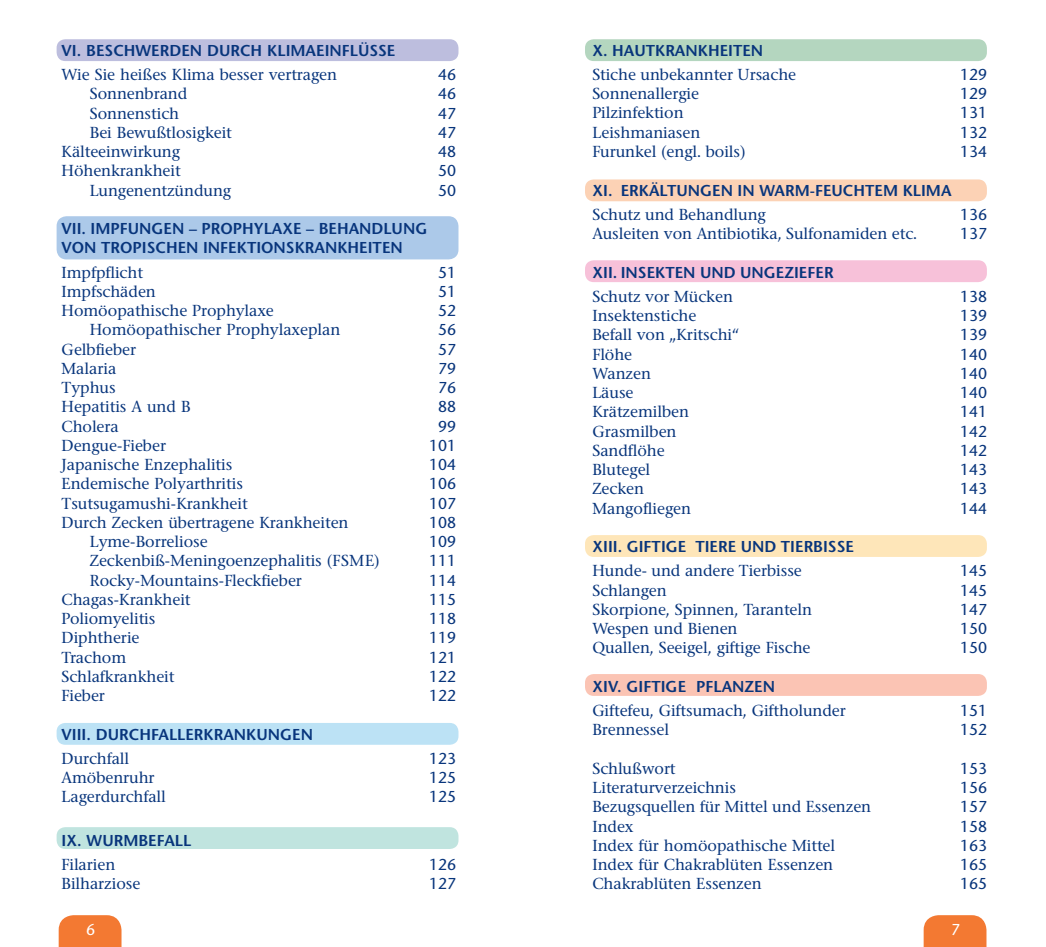
<style>
.page{position:relative;width:1046px;height:947px;background:#fff}
.page>*{position:absolute;margin:0;border:0;box-sizing:border-box;transform-origin:0 0}
.t1{font:500 15.75px "Stone Serif BQ";color:#08357c}
.t2{font:600 15.75px/19.2px "Stone Sans";color:#08357c}
.t3{font:15.75px "Stone Sans";color:#08357c}
.t4{font:15.75px "Stone Sans";color:#fff}
</style>
<div class="page">
<div style="left:585px;top:674px;width:402px;height:22px;background:#fbc4b4;border-radius:9px"></div>
<div style="left:585px;top:39px;width:402px;height:22px;background:#b4d6bf;border-radius:9px"></div>
<div style="left:57px;top:827px;width:401px;height:22px;background:#c0e4df;border-radius:9px"></div>
<div style="left:57px;top:723px;width:401px;height:21px;background:#bce2f5;border-radius:9px"></div>
<div style="left:57px;top:216px;width:401px;height:43px;background:#acc9e9;border-radius:10px"></div>
<div style="left:585px;top:535px;width:402px;height:22px;background:#fee6b9;border-radius:9px"></div>
<div style="left:585px;top:260px;width:402px;height:22px;background:#f7c1d9;border-radius:9px"></div>
<div style="left:585px;top:179px;width:402px;height:22px;background:#fcd2b5;border-radius:9px"></div>
<div style="left:57px;top:39px;width:401px;height:22px;background:#bdbede;border-radius:9px"></div>
<div style="left:59px;top:915px;width:62px;height:32px;background:#f37932"></div>
<svg style="left:923px;top:915px;width:63px;height:32px"></svg>
<p class="t2" style="left:62px;top:41px;width:317px">VI. BESCHWERDEN DURCH KLIMAEINFLÜSSE</p>
<p class="t1" style="left:62px;top:65px;width:277px">Wie Sie heißes Klima besser vertragen</p>
<p class="t3" style="left:438px;top:65px;width:20px">46</p>
<p class="t1" style="left:90px;top:84px;width:99px">Sonnenbrand</p>
<p class="t3" style="left:438px;top:84px;width:20px">46</p>
<p class="t1" style="left:90px;top:104px;width:91px">Sonnenstich</p>
<p class="t3" style="left:438px;top:103px;width:20px">47</p>
<p class="t1" style="left:90px;top:123px;width:143px">Bei Bewußtlosigkeit</p>
<p class="t3" style="left:438px;top:123px;width:20px">47</p>
<p class="t1" style="left:62px;top:142px;width:120px">Kälteeinwirkung</p>
<p class="t3" style="left:438px;top:142px;width:20px">48</p>
<p class="t1" style="left:62px;top:161px;width:120px">Höhenkrankheit</p>
<p class="t3" style="left:438px;top:161px;width:20px">50</p>
<p class="t1" style="left:90px;top:181px;width:143px">Lungenentzündung</p>
<p class="t3" style="left:438px;top:180px;width:20px">50</p>
<p class="t2" style="left:62px;top:219px;width:367px">VII. IM PFUNGEN – PROPHYLAXE – BEHANDLUNG<br>VON TROPISCHEN INFEKTIONSKRANKHEITEN</p>
<p class="t1" style="left:62px;top:262px;width:83px">Impfpflicht</p>
<p class="t3" style="left:438px;top:262px;width:20px">51</p>
<p class="t1" style="left:62px;top:282px;width:96px">Impfschäden</p>
<p class="t3" style="left:438px;top:282px;width:20px">51</p>
<p class="t1" style="left:62px;top:301px;width:214px">Homöopathische Prophylaxe</p>
<p class="t3" style="left:438px;top:301px;width:20px">52</p>
<p class="t1" style="left:90px;top:320px;width:252px">Homöopathischer Prophylaxeplan</p>
<p class="t3" style="left:438px;top:320px;width:20px">56</p>
<p class="t1" style="left:62px;top:339px;width:76px">Gelbfieber</p>
<p class="t3" style="left:438px;top:339px;width:20px">57</p>
<p class="t1" style="left:62px;top:359px;width:56px">Malaria</p>
<p class="t3" style="left:438px;top:359px;width:20px">79</p>
<p class="t1" style="left:62px;top:378px;width:56px">Typhus</p>
<p class="t3" style="left:438px;top:378px;width:20px">76</p>
<p class="t1" style="left:62px;top:397px;width:131px">Hepatitis A und B</p>
<p class="t3" style="left:438px;top:397px;width:20px">88</p>
<p class="t1" style="left:62px;top:416px;width:59px">Cholera</p>
<p class="t3" style="left:438px;top:416px;width:20px">99</p>
<p class="t1" style="left:62px;top:436px;width:106px">Dengue-Fieber</p>
<p class="t3" style="left:429px;top:436px;width:29px">101</p>
<p class="t1" style="left:62px;top:455px;width:172px">Japanische Enzephalitis</p>
<p class="t3" style="left:429px;top:455px;width:29px">104</p>
<p class="t1" style="left:62px;top:474px;width:183px">Endemische Polyarthritis</p>
<p class="t3" style="left:429px;top:474px;width:29px">106</p>
<p class="t1" style="left:62px;top:493px;width:187px">Tsutsugamushi-Krankheit</p>
<p class="t3" style="left:429px;top:493px;width:29px">107</p>
<p class="t1" style="left:62px;top:513px;width:288px">Durch Zecken übertragene Krankheiten</p>
<p class="t3" style="left:429px;top:512px;width:29px">108</p>
<p class="t1" style="left:90px;top:532px;width:119px">Lyme-Borreliose</p>
<p class="t3" style="left:429px;top:532px;width:29px">109</p>
<p class="t1" style="left:90px;top:551px;width:291px">Zeckenbiß-Meningoenzephalitis (FSME)</p>
<p class="t3" style="left:429px;top:551px;width:29px">111</p>
<p class="t1" style="left:90px;top:570px;width:213px">Rocky-Mountains-Fleckfieber</p>
<p class="t3" style="left:429px;top:570px;width:29px">114</p>
<p class="t1" style="left:62px;top:590px;width:130px">Chagas-Krankheit</p>
<p class="t3" style="left:429px;top:589px;width:29px">115</p>
<p class="t1" style="left:62px;top:609px;width:95px">Poliomyelitis</p>
<p class="t3" style="left:429px;top:609px;width:29px">118</p>
<p class="t1" style="left:62px;top:628px;width:79px">Diphtherie</p>
<p class="t3" style="left:429px;top:628px;width:29px">119</p>
<p class="t1" style="left:62px;top:647px;width:66px">Trachom</p>
<p class="t3" style="left:429px;top:647px;width:29px">121</p>
<p class="t1" style="left:62px;top:667px;width:114px">Schlafkrankheit</p>
<p class="t3" style="left:429px;top:666px;width:29px">122</p>
<p class="t1" style="left:62px;top:686px;width:45px">Fieber</p>
<p class="t3" style="left:429px;top:686px;width:29px">122</p>
<p class="t2" style="left:62px;top:724px;width:253px">VIII. DURCHFALLERKRANKU NGEN</p>
<p class="t1" style="left:62px;top:749px;width:69px">Durchfall</p>
<p class="t3" style="left:429px;top:748px;width:29px">123</p>
<p class="t1" style="left:62px;top:768px;width:94px">Amöbenruhr</p>
<p class="t3" style="left:429px;top:768px;width:29px">125</p>
<p class="t1" style="left:62px;top:787px;width:106px">Lagerdurchfall</p>
<p class="t3" style="left:429px;top:787px;width:29px">125</p>
<p class="t2" style="left:62px;top:830px;width:131px">IX. WURM BEFALL</p>
<p class="t1" style="left:62px;top:855px;width:55px">Filarien</p>
<p class="t3" style="left:429px;top:855px;width:29px">126</p>
<p class="t1" style="left:62px;top:874px;width:80px">Bilharziose</p>
<p class="t3" style="left:429px;top:874px;width:29px">127</p>
<p class="t2" style="left:592px;top:40px;width:172px">X. HAUTKRANKHEITEN</p>
<p class="t1" style="left:592px;top:65px;width:205px">Stiche unbekannter Ursache</p>
<p class="t3" style="left:960px;top:65px;width:29px">129</p>
<p class="t1" style="left:592px;top:84px;width:108px">Sonnenallergie</p>
<p class="t3" style="left:960px;top:84px;width:29px">129</p>
<p class="t1" style="left:592px;top:103px;width:93px">Pilzinfektion</p>
<p class="t3" style="left:960px;top:103px;width:29px">131</p>
<p class="t1" style="left:592px;top:123px;width:109px">Leishmaniasen</p>
<p class="t3" style="left:960px;top:122px;width:29px">132</p>
<p class="t1" style="left:592px;top:142px;width:155px">Furunkel (engl. boils)</p>
<p class="t3" style="left:960px;top:142px;width:29px">134</p>
<p class="t2" style="left:592px;top:180px;width:242px">XI. ERKÄLTUNGEN IN WARM-FEUC</p>
<p class="t2" style="left:853px;top:180px;width:100px">HTEM KLIMA</p>
<p class="t1" style="left:592px;top:205px;width:175px">Schutz und Behandlung</p>
<p class="t3" style="left:960px;top:205px;width:29px">136</p>
<p class="t1" style="left:592px;top:224px;width:326px">Ausleiten von Antibiotika, Sulfonamiden etc.</p>
<p class="t3" style="left:960px;top:224px;width:29px">137</p>
<p class="t2" style="left:592px;top:262px;width:243px">XII. INSEKTEN UND UNGEZIEFER</p>
<p class="t1" style="left:592px;top:287px;width:142px">Schutz vor Mücken</p>
<p class="t3" style="left:960px;top:287px;width:29px">138</p>
<p class="t1" style="left:592px;top:306px;width:105px">Insektenstiche</p>
<p class="t3" style="left:960px;top:306px;width:29px">139</p>
<p class="t1" style="left:592px;top:325px;width:148px">Befall von „Kritschi“</p>
<p class="t3" style="left:960px;top:325px;width:29px">139</p>
<p class="t1" style="left:592px;top:344px;width:41px">Flöhe</p>
<p class="t3" style="left:960px;top:344px;width:29px">140</p>
<p class="t1" style="left:592px;top:364px;width:60px">Wanzen</p>
<p class="t3" style="left:960px;top:364px;width:29px">140</p>
<p class="t1" style="left:592px;top:383px;width:43px">Läuse</p>
<p class="t3" style="left:960px;top:383px;width:29px">140</p>
<p class="t1" style="left:592px;top:402px;width:98px">Krätzemilben</p>
<p class="t3" style="left:960px;top:402px;width:29px">141</p>
<p class="t1" style="left:592px;top:421px;width:86px">Grasmilben</p>
<p class="t3" style="left:960px;top:421px;width:29px">142</p>
<p class="t1" style="left:592px;top:441px;width:74px">Sandflöhe</p>
<p class="t3" style="left:960px;top:440px;width:29px">142</p>
<p class="t1" style="left:592px;top:460px;width:59px">Blutegel</p>
<p class="t3" style="left:960px;top:460px;width:29px">143</p>
<p class="t1" style="left:592px;top:479px;width:53px">Zecken</p>
<p class="t3" style="left:960px;top:479px;width:29px">143</p>
<p class="t1" style="left:592px;top:498px;width:100px">Mangofliegen</p>
<p class="t3" style="left:960px;top:498px;width:29px">144</p>
<p class="t2" style="left:592px;top:537px;width:245px">XIII. GIFTIGE TIERE UND TIERBISSE</p>
<p class="t1" style="left:592px;top:561px;width:211px">Hunde- und andere Tierbisse</p>
<p class="t3" style="left:960px;top:561px;width:29px">145</p>
<p class="t1" style="left:592px;top:580px;width:76px">Schlangen</p>
<p class="t3" style="left:960px;top:580px;width:29px">145</p>
<p class="t1" style="left:592px;top:600px;width:221px">Skorpione, Spinnen, Taranteln</p>
<p class="t3" style="left:960px;top:599px;width:29px">147</p>
<p class="t1" style="left:592px;top:619px;width:146px">Wespen und Bienen</p>
<p class="t3" style="left:960px;top:619px;width:29px">150</p>
<p class="t1" style="left:592px;top:638px;width:219px">Quallen, Seeigel, giftige Fische</p>
<p class="t3" style="left:960px;top:638px;width:29px">150</p>
<p class="t2" style="left:592px;top:676px;width:184px">XIV. GIFTIGE PFLANZEN</p>
<p class="t1" style="left:592px;top:701px;width:255px">Giftefeu, Giftsumach, Giftholunder</p>
<p class="t3" style="left:960px;top:701px;width:29px">151</p>
<p class="t1" style="left:592px;top:720px;width:78px">Brennessel</p>
<p class="t3" style="left:960px;top:720px;width:29px">152</p>
<p class="t1" style="left:592px;top:759px;width:84px">Schlußwort</p>
<p class="t3" style="left:960px;top:758px;width:29px">153</p>
<p class="t1" style="left:592px;top:778px;width:145px">Literaturverzeichnis</p>
<p class="t3" style="left:960px;top:778px;width:29px">156</p>
<p class="t1" style="left:592px;top:797px;width:280px">Bezugsquellen für Mittel und Essenzen</p>
<p class="t3" style="left:960px;top:797px;width:29px">157</p>
<p class="t1" style="left:592px;top:816px;width:43px">Index</p>
<p class="t3" style="left:960px;top:816px;width:29px">158</p>
<p class="t1" style="left:592px;top:836px;width:244px">Index für homöopathische Mittel</p>
<p class="t3" style="left:960px;top:835px;width:29px">163</p>
<p class="t1" style="left:592px;top:855px;width:242px">Index für Chakrablüten Essenzen</p>
<p class="t3" style="left:960px;top:855px;width:29px">165</p>
<p class="t1" style="left:592px;top:874px;width:171px">Chakrablüten Essenzen</p>
<p class="t3" style="left:960px;top:874px;width:29px">165</p>
<p class="t4" style="left:86px;top:919px;width:11px">6</p>
<p class="t4" style="left:951px;top:919px;width:11px">7</p>
</div>
